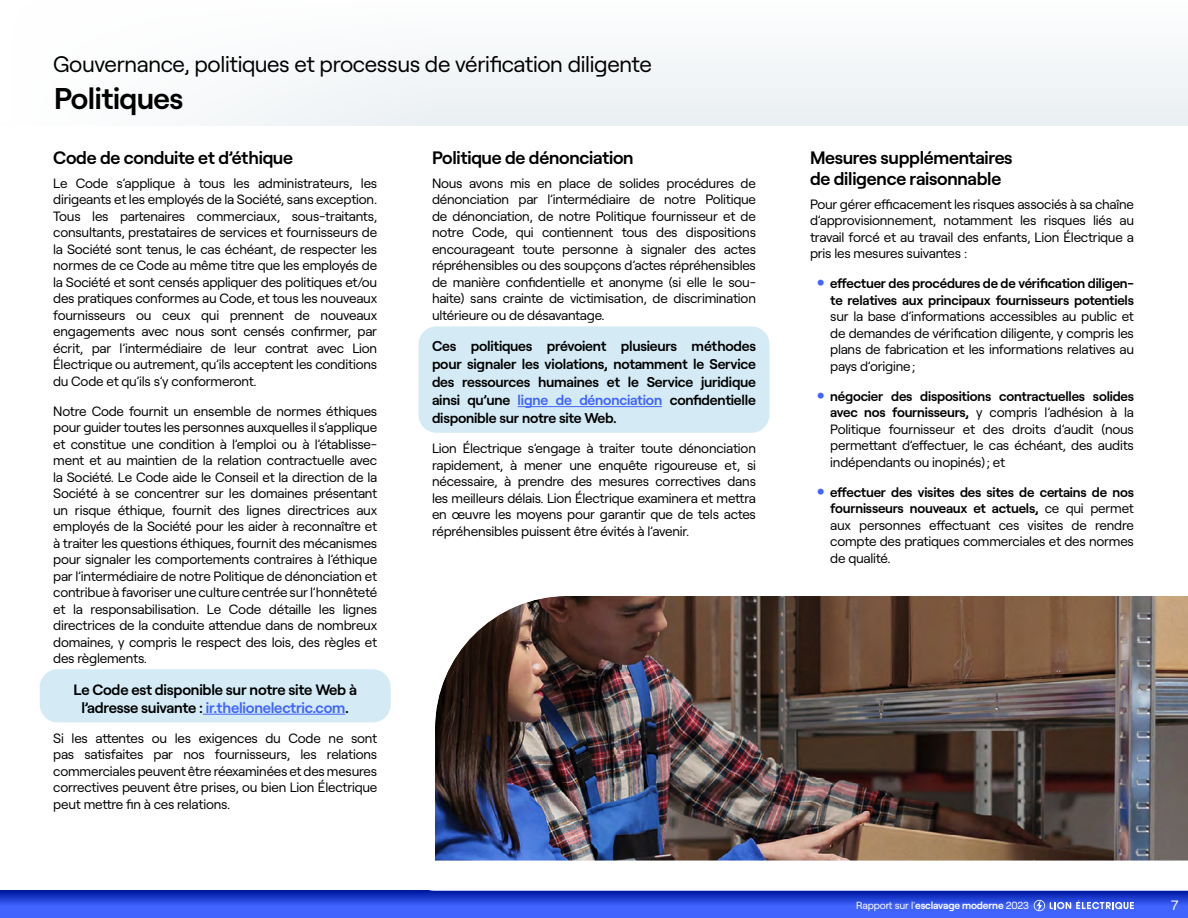
<style>
.page{position:relative;width:1188px;height:918px;background:#fff}
.page>*{position:absolute;margin:0;border:0;box-sizing:border-box;transform-origin:0 0}
.t1{font:600 30px "Roobert LE";letter-spacing:-.015em;color:#000}
.t2{font:22.5px "Roobert LE";letter-spacing:-.015em;color:#000}
.t3{font:600 18px/21px "Roobert LE";letter-spacing:-.015em;color:#000}
.t4{font:600 15px/18px "Roobert LE";letter-spacing:-.015em;color:#000;text-align:center}
.t5{font:600 14.25px/18px "Roobert LE";letter-spacing:-.015em;color:#000;text-align:justify}
.t6{font:13.5px/16.5px "Roobert LE";letter-spacing:-.015em;color:#000;text-align:justify}
.t7{font:600 13.5px/16.5px "Roobert LE";letter-spacing:-.015em;color:#000;text-align:right}
.t8{font:13.5px "Roobert LE";color:#fff}
.t9{font:10.35px "Roobert LE";letter-spacing:-.015em;color:#fff}
.s1{color:#4164ff}
.s2{font-size:20.25px;color:#4164ff}
.s3{font-weight:600;font-size:20.25px;color:#4164ff}
.s4{font-weight:600}
</style>
<div class="page">
<svg style="left:0;top:891px;width:1188px;height:27px;background:#3658f0"></svg>
<svg style="left:1034px;top:906px;width:100px;height:5px"></svg>
<div style="left:0;top:0;width:1188px;height:125px;background:#f7f9fa"></div>
<div style="left:418px;top:326px;width:352px;height:107px;background:#d4ebf6;border-radius:18px"></div>
<hr style="left:518px;top:406px;width:144px;height:1px;background:#4164ff">
<div style="left:40px;top:669px;width:351px;height:53px;background:#d4ebf6;border-radius:18px"></div>
<hr style="left:203px;top:714px;width:142px;height:1px;background:#4164ff">
<img style="left:390px;top:596px;width:798px;height:310px">
<h2 class="t2" style="left:53px;top:47px;width:600px">Gouvernance, politiques et processus de vérification diligente</h2>
<h1 class="t1" style="left:54px;top:76px;width:131px">Politiques</h1>
<h3 class="t3" style="left:53px;top:146px;width:241px">Code de conduite et d’éthique</h3>
<p class="t6" style="left:53px;top:174px;width:326px;text-align:left">Le Code s’applique à tous les administrateurs, les dirigeants et les employés de la Société, sans exception.<br>Tous les partenaires commerciaux, sous-traitants, consultants, prestataires de services et fournisseurs de la Société sont tenus, le cas échéant, de respecter les normes de ce Code au même titre que les employés de la Société et sont censés appliquer des politiques et/ou des pratiques conformes au Code, et tous les nouveaux fournisseurs ou ceux qui prennent de nouveaux engagements avec nous sont censés confirmer, par écrit, par l’intermédiaire de leur contrat avec Lion Électrique ou autrement, qu’ils acceptent les conditions du Code et qu’ils s’y conformeront.</p>
<p class="t6" style="left:53px;top:402px;width:326px">Notre Code fournit un ensemble de normes éthiques pour guider toutes les personnes auxquelles il s’applique et constitue une condition à l’emploi ou à l’établisse&shy;ment et au maintien de la relation contractuelle avec la Société. Le Code aide le Conseil et la direction de la Société à se concentrer sur les domaines présentant un risque éthique, fournit des lignes directrices aux employés de la Société pour les aider à reconnaître et à traiter les questions éthiques, fournit des mécanismes pour signaler les comportements contraires à l’éthique par l’intermédiaire de notre Politique de dénonciation et contribue à favoriser une culture centrée sur l’honnêteté et la responsabilisation. Le Code détaille les lignes directrices de la conduite attendue dans de nombreux domaines, y compris le respect des lois, des règles et des règlements.</p>
<p class="t4" style="left:73px;top:679px;width:285px">Le Code est disponible sur notre site Web à l’adresse suivante : <span class="s1">ir.thelionelectric.com</span>.</p>
<p class="t6" style="left:53px;top:729px;width:326px">Si les attentes ou les exigences du Code ne sont pas satisfaites par nos fournisseurs, les relations commerciales peuvent être réexaminées et des mesures correctives peuvent être prises, ou bien Lion Électrique peut mettre fin à ces relations.</p>
<h3 class="t3" style="left:432px;top:146px;width:203px">Politique de dénonciation</h3>
<p class="t6" style="left:432px;top:174px;width:326px">Nous avons mis en place de solides procédures de dénonciation par l’intermédiaire de notre Politique de dénonciation, de notre Politique fournisseur et de notre Code, qui contiennent tous des dispositions encourageant toute personne à signaler des actes répréhensibles ou des soupçons d’actes répréhensibles de manière confidentielle et anonyme (si elle le sou&shy;haite) sans crainte de victimisation, de discrimination ultérieure ou de désavantage.</p>
<p class="t5" style="left:432px;top:336px;width:326px">Ces politiques prévoient plusieurs méthodes pour signaler les violations, notamment le Service des ressources humaines et le Service juridique ainsi qu’une <span class="s1">ligne de dénonciation</span> confidentielle disponible sur notre site Web.</p>
<p class="t6" style="left:432px;top:439px;width:326px">Lion Électrique s’engage à traiter toute dénonciation rapidement, à mener une enquête rigoureuse et, si nécessaire, à prendre des mesures correctives dans les meilleurs délais. Lion Électrique examinera et mettra en œuvre les moyens pour garantir que de tels actes répréhensibles puissent être évités à l’avenir.</p>
<h3 class="t3" style="left:810px;top:146px;width:204px">Mesures supplémentaires de diligence raisonnable</h3>
<p class="t6" style="left:810px;top:195px;width:326px">Pour gérer efficacement les risques associés à sa chaîne d’approvisionnement, notamment les risques liés au travail forcé et au travail des enfants, Lion Électrique a pris les mesures suivantes :</p>
<p class="t7" style="left:817px;top:274px;width:319px"><span class="s2">•</span> effectuer des procédures de de vérification diligen&shy;te relatives aux principaux fournisseurs potentiels</p>
<p class="t6" style="left:830px;top:307px;width:305px">sur la base d’informations accessibles au public et de demandes de vérification diligente, y compris les plans de fabrication et les informations relatives au pays d’origine;</p>
<p class="t6" style="left:830px;top:387px;width:305px;text-indent:-14px"><span class="s3">•</span> <span class="s4">négocier des dispositions contractuelles solides avec nos fournisseurs,</span> y compris l’adhésion à la Politique fournisseur et des droits d’audit (nous permettant d’effectuer, le cas échéant, des audits indépendants ou inopinés); et</p>
<p class="t6" style="left:830px;top:483px;width:305px;text-indent:-14px"><span class="s3">•</span> <span class="s4">effectuer des visites des sites de certains de nos fournisseurs nouveaux et actuels,</span> ce qui permet aux personnes effectuant ces visites de rendre compte des pratiques commerciales et des normes de qualité.</p>
<p class="t9" style="left:856px;top:898px;width:175px">Rapport sur l'<span class="s4">esclavage moderne</span> 2023</p>
<p class="t8" style="left:1171px;top:895px;width:9px">7</p>
</div>
